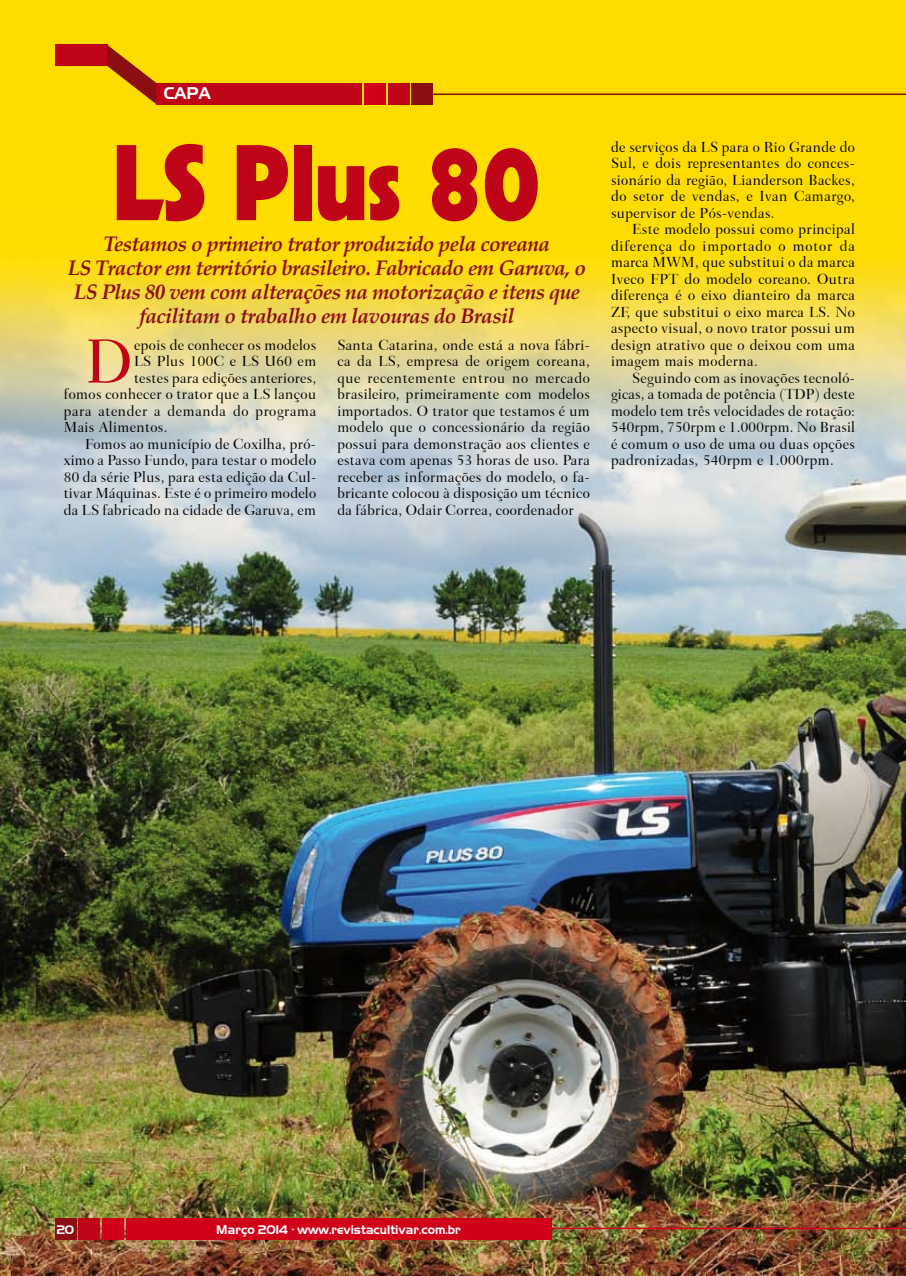
<style>
.page{position:relative;width:906px;height:1276px;background:#ffdc00}
.page>*{position:absolute;margin:0;border:0;box-sizing:border-box;transform-origin:0 0}
.t1{font:105px "Geometric 231 BT Heavy C";letter-spacing:-.03em;color:#c00418}
.t2{font:63.9px "Transitional 551 BT Medium B";color:#c00418}
.t3{font:italic 700 21px/24px "Palatino Linotype";letter-spacing:-.03em;color:#8b0e13;text-align:center}
.t4{font:16.5px "Aero Regular SWFTE";color:#fff}
.t5{font:15px/16.5px "Transitional 551 BT Medium B";letter-spacing:.03em;color:#000;text-align:justify}
.t6{font:12px "Aero Regular SWFTE";color:#fff}
</style>
<div class="page">
<img style="left:0;top:259px;width:906px;height:1017px">
<div style="left:55px;top:45px;width:52px;height:21px;background:#c00418"></div>
<div style="left:156px;top:83px;width:205px;height:21px;background:#c00418"></div>
<svg style="left:107px;top:45px;width:49px;height:59px"></svg>
<div style="left:365px;top:83px;width:21px;height:21px;background:#d10019"></div>
<div style="left:388px;top:83px;width:21px;height:21px;background:#c00418"></div>
<div style="left:411px;top:83px;width:21px;height:21px;background:#8b0e13"></div>
<hr style="left:429px;top:93px;width:477px;height:2px;background:#8b0e13">
<hr style="left:429px;top:1227px;width:477px;height:2px;background:#d10019">
<div style="left:126px;top:1218px;width:425px;height:21px;background:#d10019"></div>
<div style="left:102px;top:1218px;width:21px;height:21px;background:#d10019"></div>
<div style="left:79px;top:1218px;width:21px;height:21px;background:#c00418"></div>
<div style="left:55px;top:1218px;width:21px;height:21px;background:#8b0e13"></div>
<p class="t4" style="left:164px;top:83px;width:47px">capa</p>
<h1 class="t1" style="left:110px;top:118px;width:432px">LS Plus 80</h1>
<h3 class="t3" style="left:67px;top:231px;width:520px">Testamos o primeiro trator produzido pela coreana<br>LS Tractor em território brasileiro. Fabricado em Garuva, o LS Plus 80 vem com alterações na motorização e itens que facilitam o trabalho em lavouras do Brasil</h3>
<h2 class="t2" style="left:85px;top:321px;width:49px">D</h2>
<p class="t5" style="left:134px;top:336px;width:184px">epois de conhecer os modelos</p>
<p class="t5" style="left:337px;top:336px;width:254px">Santa Catarina, onde está a nova fábri&shy;ca da LS, empresa de origem coreana, que recentemente entrou no mercado brasileiro, primeiramente com modelos importados. O trator que testamos é um modelo que o concessionário da região possui para demonstração aos clientes e estava com apenas 53 horas de uso. Para receber as informações do modelo, o fa&shy;bricante colocou à disposição um técnico da fábrica, Odair Correa, coordenador</p>
<p class="t5" style="left:134px;top:353px;width:184px">LS Plus 100C e LS U60 em</p>
<p class="t5" style="left:134px;top:369px;width:184px">testes para edições anteriores,</p>
<p class="t5" style="left:64px;top:386px;width:254px">fomos conhecer o trator que a LS lançou</p>
<p class="t5" style="left:64px;top:402px;width:254px">para atender a demanda do programa</p>
<p class="t5" style="left:64px;top:419px;width:105px">Mais Alimentos.</p>
<p class="t5" style="left:85px;top:435px;width:232px">Fomos ao município de Coxilha, pró-</p>
<p class="t5" style="left:64px;top:452px;width:254px">ximo a Passo Fundo, para testar o modelo</p>
<p class="t5" style="left:64px;top:468px;width:254px">80 da série Plus, para esta edição da Cul-</p>
<p class="t5" style="left:64px;top:485px;width:254px">tivar Máquinas. Este é o primeiro modelo</p>
<p class="t5" style="left:64px;top:501px;width:254px">da LS fabricado na cidade de Garuva, em</p>
<p class="t5" style="left:611px;top:138px;width:245px">de serviços da LS para o Rio Grande do Sul, e dois representantes do conces&shy;sionário da região, Lianderson Backes, do setor de vendas, e Ivan Camargo, supervisor de Pós-vendas.</p>
<p class="t5" style="left:611px;top:221px;width:245px;text-indent:21px">Este modelo possui como principal diferença do importado o motor da marca MWM, que substitui o da marca Iveco FPT do modelo coreano. Outra diferença é o eixo dianteiro da marca ZF, que substitui o eixo marca LS. No aspecto visual, o novo trator possui um design atrativo que o deixou com uma imagem mais moderna.</p>
<p class="t5" style="left:611px;top:369px;width:245px;text-indent:21px">Seguindo com as inovações tecnoló&shy;gicas, a tomada de potência (TDP) deste modelo tem três velocidades de rotação:<br>540rpm, 750rpm e 1.000rpm. No Brasil é comum o uso de uma ou duas opções padronizadas, 540rpm e 1.000rpm.</p>
<p class="t6" style="left:57px;top:1222px;width:19px">20</p>
<p class="t6" style="left:216px;top:1222px;width:246px">Março 2014 • www.revistacultivar.com.br</p>
</div>
